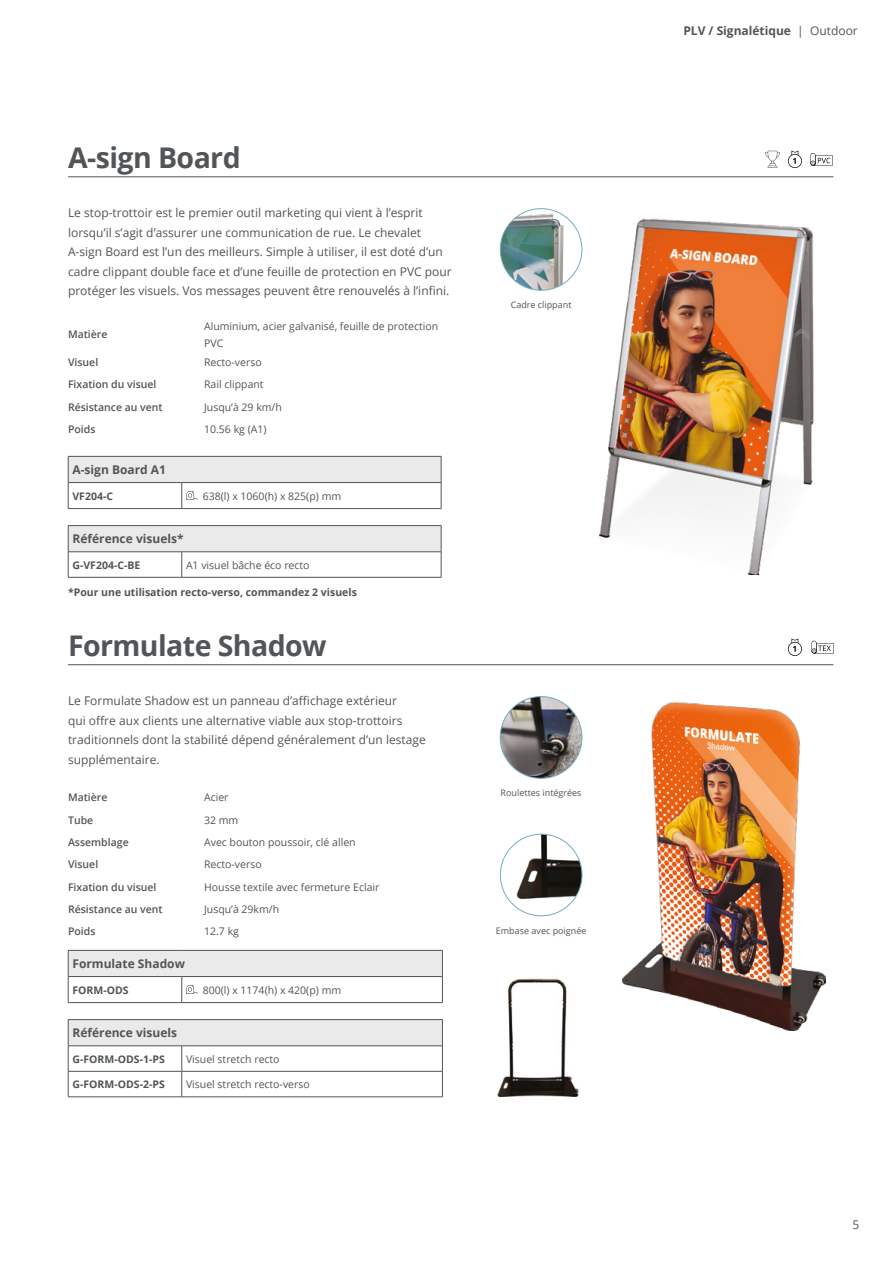
<style>
.page{position:relative;width:893px;height:1263px;background:#fff}
.page>*{position:absolute;margin:0;border:0;box-sizing:border-box;transform-origin:0 0}
.Product_header_19pt_Bold{font:700 28.5px "Open Sans";letter-spacing:-.02em;color:#515558}
.Product_Description___Main_Body_8pt_Reg{font:12px/19.5px "Open Sans";color:#515558}
.Product_Information__Tables_Headers__8pt{font:700 12px "Open Sans";color:#515558}
.Product_Information__Tables__7pt_Reg{font:10.5px/16.5px "Open Sans";color:#515558}
.Product_Information__Tables__7pt_Semi{font:600 10.5px "Open Sans";color:#515558}
.Product_Information__Tables__7pt_Bold{font:700 10.5px "Open Sans";color:#515558}
.Product_Information__Tables__7pt_Semi-2{font:700 10.5px "Open Sans";color:#515558}
.Product_Information__Tables__7pt_Semi-3{font:10.5px "Open Sans";color:#515558}
.Caption_6pt_Reg{font:9px "Open Sans";color:#515558}
.s1{font-weight:400}
</style>
<div class="page">
<hr style="left:68px;top:177px;width:765px;height:1px;background:#515558">
<hr style="left:68px;top:664px;width:765px;height:1px;background:#515558">
<svg style="left:68px;top:456px;width:374px;height:53px"></svg>
<hr style="left:68px;top:1002px;width:114px;height:1px;background:#515558">
<hr style="left:182px;top:1002px;width:261px;height:1px;background:#515558">
<svg style="left:68px;top:950px;width:375px;height:52px"></svg>
<hr style="left:68px;top:525px;width:114px;height:1px;background:#515558">
<hr style="left:182px;top:525px;width:259px;height:1px;background:#515558">
<svg style="left:68px;top:526px;width:374px;height:51px"></svg>
<hr style="left:68px;top:577px;width:114px;height:1px;background:#515558">
<hr style="left:182px;top:577px;width:259px;height:1px;background:#515558">
<hr style="left:68px;top:1019px;width:114px;height:1px;background:#515558">
<hr style="left:182px;top:1019px;width:261px;height:1px;background:#515558">
<svg style="left:68px;top:1020px;width:375px;height:76px"></svg>
<hr style="left:68px;top:1096px;width:114px;height:1px;background:#515558">
<hr style="left:182px;top:1096px;width:261px;height:1px;background:#515558">
<svg style="left:810px;top:153px;width:23px;height:13px"></svg>
<svg style="left:788px;top:151px;width:14px;height:17px"></svg>
<svg style="left:788px;top:638px;width:14px;height:18px"></svg>
<svg style="left:765px;top:151px;width:15px;height:17px"></svg>
<img style="left:500px;top:209px;width:72px;height:81px">
<div style="left:500px;top:208px;width:82px;height:83px;border:1px solid #74adbc;border-radius:50%"></div>
<svg style="left:812px;top:641px;width:22px;height:12px"></svg>
<img style="left:497px;top:978px;width:82px;height:120px">
<img style="left:500px;top:696px;width:82px;height:82px;border-radius:41px">
<div style="left:500px;top:696px;width:82px;height:83px;border:1px solid #74adbc;border-radius:50%"></div>
<img style="left:500px;top:834px;width:82px;height:76px">
<div style="left:500px;top:834px;width:82px;height:82px;border:1px solid #74adbc;border-radius:50%"></div>
<img style="left:599px;top:218px;width:215px;height:357px">
<img style="left:623px;top:702px;width:202px;height:328px">
<p class="Product_header_19pt_Bold" style="left:68px;top:138px;width:174px">A-sign Board</p>
<p class="Product_Description___Main_Body_8pt_Reg" style="left:68px;top:203px;width:385px">Le stop-trottoir est le premier outil marketing qui vient à l’esprit lorsqu’il s’agit d’assurer une communication de rue. Le chevalet A-sign Board est l’un des meilleurs. Simple à utiliser, il est doté d’un cadre clippant double face et d’une feuille de protection en PVC pour protéger les visuels. Vos messages peuvent être renouvelés à l’infini.</p>
<p class="Product_Information__Tables__7pt_Semi" style="left:68px;top:327px;width:41px">Matière</p>
<p class="Product_Information__Tables__7pt_Reg" style="left:204px;top:318px;width:236px">Aluminium, acier galvanisé, feuille de protection<br>PVC</p>
<p class="Product_Information__Tables__7pt_Semi" style="left:68px;top:355px;width:32px">Visuel</p>
<p class="Product_Information__Tables__7pt_Reg" style="left:204px;top:354px;width:59px">Recto-verso</p>
<p class="Product_Information__Tables__7pt_Semi" style="left:68px;top:377px;width:90px">Fixation du visuel</p>
<p class="Product_Information__Tables__7pt_Reg" style="left:204px;top:376px;width:61px">Rail clippant</p>
<p class="Product_Information__Tables__7pt_Semi" style="left:68px;top:400px;width:96px">Résistance au vent</p>
<p class="Product_Information__Tables__7pt_Reg" style="left:204px;top:398px;width:79px">Jusqu’à 29 km/h</p>
<p class="Product_Information__Tables__7pt_Semi" style="left:68px;top:422px;width:29px">Poids</p>
<p class="Product_Information__Tables__7pt_Reg" style="left:204px;top:421px;width:64px">10.56 kg (A1)</p>
<p class="Product_Information__Tables_Headers__8pt" style="left:72px;top:461px;width:95px">A-sign Board A1</p>
<p class="Product_Information__Tables__7pt_Bold" style="left:72px;top:488px;width:42px">VF204-C</p>
<p class="Product_Information__Tables__7pt_Semi-3" style="left:203px;top:489px;width:140px">638(l) x 1060(h) x 825(p) mm</p>
<p class="Product_Information__Tables_Headers__8pt" style="left:72px;top:530px;width:113px">Référence visuels*</p>
<p class="Product_Information__Tables__7pt_Bold" style="left:72px;top:557px;width:69px">G-VF204-C-BE</p>
<p class="Product_Information__Tables__7pt_Semi-3" style="left:186px;top:557px;width:125px">A1 visuel bâche éco recto</p>
<p class="Product_Information__Tables__7pt_Semi-2" style="left:68px;top:585px;width:290px">*Pour une utilisation recto-verso, commandez 2 visuels</p>
<p class="Product_header_19pt_Bold" style="left:68px;top:625px;width:260px">Formulate Shadow</p>
<p class="Product_Description___Main_Body_8pt_Reg" style="left:68px;top:691px;width:359px">Le Formulate Shadow est un panneau d’affichage extérieur<br>qui offre aux clients une alternative viable aux stop-trottoirs traditionnels dont la stabilité dépend généralement d’un lestage supplémentaire.</p>
<p class="Product_Information__Tables__7pt_Semi" style="left:68px;top:790px;width:41px">Matière</p>
<p class="Product_Information__Tables__7pt_Reg" style="left:204px;top:789px;width:26px">Acier</p>
<p class="Product_Information__Tables__7pt_Semi" style="left:68px;top:813px;width:27px">Tube</p>
<p class="Product_Information__Tables__7pt_Reg" style="left:204px;top:811px;width:36px">32 mm</p>
<p class="Product_Information__Tables__7pt_Semi" style="left:68px;top:835px;width:62px">Assemblage</p>
<p class="Product_Information__Tables__7pt_Reg" style="left:204px;top:834px;width:153px">Avec bouton poussoir, clé allen</p>
<p class="Product_Information__Tables__7pt_Semi" style="left:68px;top:857px;width:32px">Visuel</p>
<p class="Product_Information__Tables__7pt_Reg" style="left:204px;top:856px;width:59px">Recto-verso</p>
<p class="Product_Information__Tables__7pt_Semi" style="left:68px;top:879px;width:90px">Fixation du visuel</p>
<p class="Product_Information__Tables__7pt_Reg" style="left:204px;top:878px;width:177px">Housse textile avec fermeture Eclair</p>
<p class="Product_Information__Tables__7pt_Semi" style="left:68px;top:902px;width:96px">Résistance au vent</p>
<p class="Product_Information__Tables__7pt_Reg" style="left:204px;top:901px;width:77px">Jusqu’à 29km/h</p>
<p class="Product_Information__Tables__7pt_Semi" style="left:68px;top:924px;width:29px">Poids</p>
<p class="Product_Information__Tables__7pt_Reg" style="left:204px;top:923px;width:36px">12.7 kg</p>
<p class="Product_Information__Tables_Headers__8pt" style="left:72px;top:955px;width:114px">Formulate Shadow</p>
<p class="Product_Information__Tables__7pt_Bold" style="left:72px;top:982px;width:58px">FORM-ODS</p>
<p class="Product_Information__Tables__7pt_Reg" style="left:203px;top:982px;width:140px">800(l) x 1174(h) x 420(p) mm</p>
<p class="Product_Information__Tables_Headers__8pt" style="left:72px;top:1024px;width:106px">Référence visuels</p>
<p class="Product_Information__Tables__7pt_Bold" style="left:72px;top:1051px;width:94px">G-FORM-ODS-1-PS</p>
<p class="Product_Information__Tables__7pt_Reg" style="left:186px;top:1050px;width:95px">Visuel stretch recto</p>
<p class="Product_Information__Tables__7pt_Bold" style="left:72px;top:1077px;width:94px">G-FORM-ODS-2-PS</p>
<p class="Product_Information__Tables__7pt_Reg" style="left:186px;top:1076px;width:125px">Visuel stretch recto-verso</p>
<p class="Caption_6pt_Reg" style="left:511px;top:299px;width:62px">Cadre clippant</p>
<p class="Caption_6pt_Reg" style="left:501px;top:786px;width:82px">Roulettes intégrées</p>
<p class="Caption_6pt_Reg" style="left:496px;top:924px;width:92px">Embase avec poignée</p>
<p class="Product_Information__Tables_Headers__8pt" style="left:683px;top:22px;width:176px">PLV / Signalétique <span class="s1">| Outdoor</span></p>
<p class="Product_Description___Main_Body_8pt_Reg" style="left:852px;top:1214px;width:8px">5</p>
</div>
